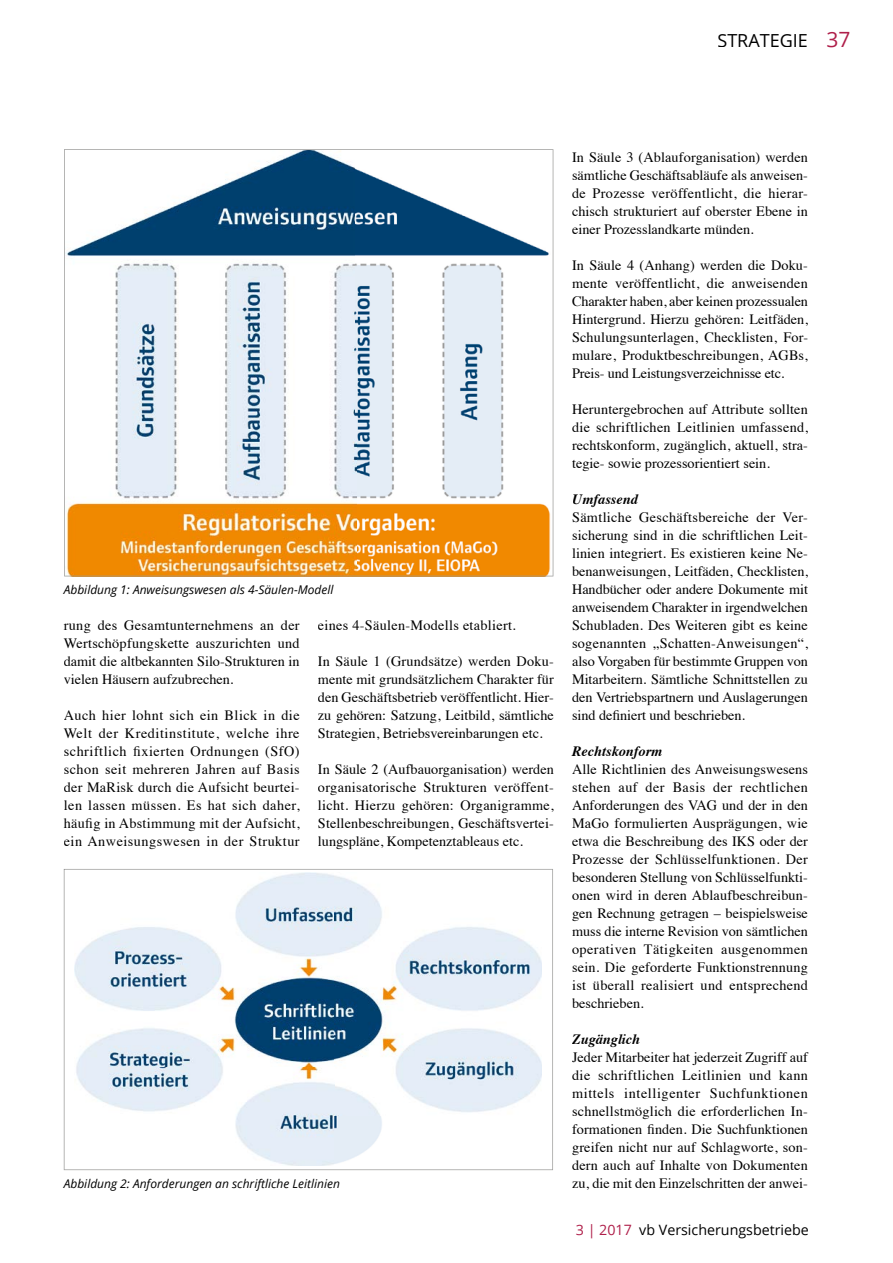
<style>
.page{position:relative;width:893px;height:1263px;background:#fff}
.page>*{position:absolute;margin:0;border:0;box-sizing:border-box;transform-origin:0 0}
.t1{font:18px "Open Sans";color:#000}
.t2{font:14.25px/18px "Times";color:#000;text-align:justify}
.t3{font:italic 700 14.25px "Times";color:#000}
.t4{font:14.25px "Times";letter-spacing:.02em;color:#000}
.t5{font:14.25px "Open Sans";color:#000}
.t6{font:italic 12px "Open Sans";color:#000}
.s1{font-size:21px;color:#af1f4a}
.s2{color:#af1f4a}
</style>
<div class="page">
<svg style="left:64px;top:149px;width:489px;height:427px"></svg>
<svg style="left:64px;top:869px;width:489px;height:301px"></svg>
<p class="t1" style="left:717px;top:28px;width:134px">STRATEGIE <span class="s1">37</span></p>
<p class="t6" style="left:64px;top:581px;width:271px">Abbildung 1: Anweisungswesen als 4-Säulen-Modell</p>
<p class="t2" style="left:64px;top:615px;width:237px">rung des Gesamtunternehmens an der Wertschöpfungskette auszurichten und damit die altbekannten Silo-Strukturen in vielen Häusern aufzubrechen.</p>
<p class="t2" style="left:64px;top:705px;width:237px">Auch hier lohnt sich ein Blick in die Welt der Kreditinstitute, welche ihre schriftlich fixierten Ordnungen (SfO) schon seit mehreren Jahren auf Basis der MaRisk durch die Aufsicht beurtei&shy;len lassen müssen. Es hat sich daher, häufig in Abstimmung mit der Aufsicht, ein Anweisungswesen in der Struktur</p>
<p class="t4" style="left:318px;top:612px;width:199px">eines 4-Säulen- Modells etabliert.</p>
<p class="t2" style="left:318px;top:651px;width:237px">In Säule 1 (Grundsätze) werden Doku&shy;mente mit grundsätzlichem Charakter für den Geschäftsbetrieb veröffentlicht. Hier&shy;zu gehören: Satzung, Leitbild, sämtliche Strategien, Betriebsvereinbarungen etc.</p>
<p class="t2" style="left:318px;top:759px;width:237px">In Säule 2 (Aufbauorganisation) werden organisatorische Strukturen veröffent&shy;licht. Hierzu gehören: Organigramme, Stellenbeschreibungen, Geschäftsvertei&shy;lungspläne, Kompetenztableaus etc.</p>
<p class="t6" style="left:64px;top:1175px;width:278px">Abbildung 2: Anforderungen an schriftliche Leitlinien</p>
<p class="t2" style="left:572px;top:147px;width:237px">In Säule 3 (Ablauforganisation) werden sämtliche Geschäftsabläufe als anweisen&shy;de Prozesse veröffentlicht, die hierar&shy;chisch strukturiert auf oberster Ebene in einer Prozesslandkarte münden.</p>
<p class="t2" style="left:572px;top:255px;width:237px">In Säule 4 (Anhang) werden die Doku&shy;mente veröffentlicht, die anweisenden Charakter haben, aber keinen prozessualen Hintergrund. Hierzu gehören: Leitfäden, Schulungsunterlagen, Checklisten, For&shy;mulare, Produktbeschreibungen, AGBs, Preis- und Leistungsverzeichnisse etc.</p>
<p class="t2" style="left:572px;top:399px;width:237px">Heruntergebrochen auf Attribute sollten die schriftlichen Leitlinien umfassend, rechtskonform, zugänglich, aktuell, stra&shy;tegie- sowie prozessorientiert sein.</p>
<p class="t3" style="left:572px;top:486px;width:67px">Umfassend</p>
<p class="t2" style="left:572px;top:507px;width:237px">Sämtliche Geschäftsbereiche der Ver&shy;sicherung sind in die schriftlichen Leit&shy;linien integriert. Es existieren keine Ne&shy;benanweisungen, Leitfäden, Checklisten, Handbücher oder andere Dokumente mit anweisendem Charakter in irgendwelchen Schubladen. Des Weiteren gibt es keine sogenannten „Schatten-Anweisungen“, also Vorgaben für bestimmte Gruppen von Mitarbeitern. Sämtliche Schnittstellen zu den Vertriebspartnern und Auslagerungen sind definiert und beschrieben.</p>
<p class="t3" style="left:572px;top:738px;width:92px">Rechtskonform</p>
<p class="t2" style="left:572px;top:759px;width:237px">Alle Richtlinien des Anweisungswesens stehen auf der Basis der rechtlichen Anforderungen des VAG und der in den MaGo formulierten Ausprägungen, wie etwa die Beschreibung des IKS oder der Prozesse der Schlüsselfunktionen. Der besonderen Stellung von Schlüsselfunkti&shy;onen wird in deren Ablaufbeschreibun&shy;gen Rechnung getragen – beispielsweise muss die interne Revision von sämtlichen operativen Tätigkeiten ausgenommen sein. Die geforderte Funktionstrennung ist überall realisiert und entsprechend beschrieben.</p>
<p class="t3" style="left:572px;top:1026px;width:70px">Zugänglich</p>
<p class="t2" style="left:572px;top:1047px;width:237px">Jeder Mitarbeiter hat jederzeit Zugriff auf die schriftlichen Leitlinien und kann mittels intelligenter Suchfunktionen schnellstmöglich die erforderlichen In&shy;formationen finden. Die Suchfunktionen greifen nicht nur auf Schlagworte, son&shy;dern auch auf Inhalte von Dokumenten zu, die mit den Einzelschritten der anwei-</p>
<p class="t5" style="left:576px;top:1220px;width:235px"><span class="s2">3 | 2017</span> vb Versicherungsbetriebe</p>
</div>
